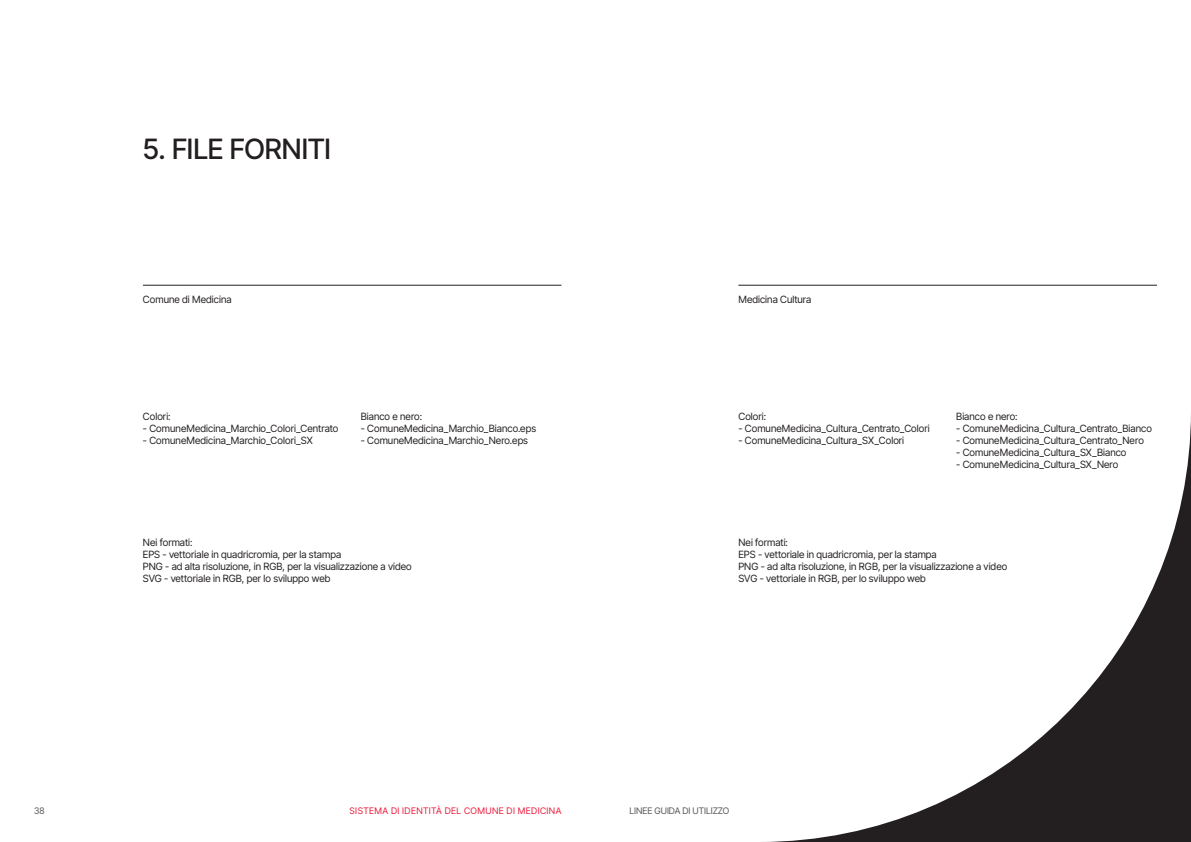
<style>
.page{position:relative;width:1191px;height:842px;background:#fff}
.page>*{position:absolute;margin:0;border:0;box-sizing:border-box;transform-origin:0 0}
.t1{font:500 28px "Inter Tight";letter-spacing:-.01em;color:#231f20}
.t2{font:10px/12px "Inter Tight";letter-spacing:.005em;color:#231f20}
.t3{font:9px "Inter Tight";letter-spacing:.045em;color:#ed1a3b}
.t4{font:9px "Inter Tight";color:#57585a}
</style>
<div class="page">
<svg style="left:764px;top:416px;width:427px;height:426px"></svg>
<hr style="left:143px;top:285px;width:418px;height:1px;background:#231f20">
<hr style="left:738px;top:285px;width:419px;height:1px;background:#231f20">
<h1 class="t1" style="left:143px;top:129px;width:189px">5. FILE FORNITI</h1>
<p class="t2" style="left:143px;top:293px;width:90px">Comune di Medicina</p>
<p class="t2" style="left:738px;top:293px;width:75px">Medicina Cultura</p>
<p class="t2" style="left:143px;top:410px;width:29px">Colori:</p>
<p class="t2" style="left:143px;top:422px;width:197px">- ComuneMedicina_Marchio_Colori_Centrato</p>
<p class="t2" style="left:143px;top:434px;width:171px">- ComuneMedicina_Marchio_Colori_SX</p>
<p class="t2" style="left:361px;top:410px;width:63px">Bianco e nero:</p>
<p class="t2" style="left:361px;top:422px;width:177px">- ComuneMedicina_Marchio_Bianco.eps</p>
<p class="t2" style="left:361px;top:434px;width:169px">- ComuneMedicina_Marchio_Nero.eps</p>
<p class="t2" style="left:738px;top:410px;width:29px">Colori:</p>
<p class="t2" style="left:738px;top:422px;width:193px">- ComuneMedicina_Cultura_Centrato_Colori</p>
<p class="t2" style="left:738px;top:434px;width:167px">- ComuneMedicina_Cultura_SX_Colori</p>
<p class="t2" style="left:956px;top:410px;width:63px">Bianco e nero:</p>
<p class="t2" style="left:956px;top:422px;width:197px">- ComuneMedicina_Cultura_Centrato_Bianco</p>
<p class="t2" style="left:956px;top:434px;width:189px">- ComuneMedicina_Cultura_Centrato_Nero</p>
<p class="t2" style="left:956px;top:446px;width:172px">- ComuneMedicina_Cultura_SX_Bianco</p>
<p class="t2" style="left:956px;top:458px;width:164px">- ComuneMedicina_Cultura_SX_Nero</p>
<p class="t2" style="left:143px;top:536px;width:270px">Nei formati:<br>EPS - vettoriale in quadricromia, per la stampa<br>PNG - ad alta risoluzione, in RGB, per la visualizzazione a video SVG - vettoriale in RGB, per lo sviluppo web</p>
<p class="t2" style="left:738px;top:536px;width:270px">Nei formati:<br>EPS - vettoriale in quadricromia, per la stampa<br>PNG - ad alta risoluzione, in RGB, per la visualizzazione a video SVG - vettoriale in RGB, per lo sviluppo web</p>
<p class="t4" style="left:34px;top:804px;width:12px">38</p>
<p class="t3" style="left:349px;top:804px;width:213px">SISTEMA DI IDENTITÀ DEL COMUNE DI MEDICINA</p>
<p class="t4" style="left:629px;top:804px;width:101px">LINEE GUIDA DI UTILIZZO</p>
</div>
